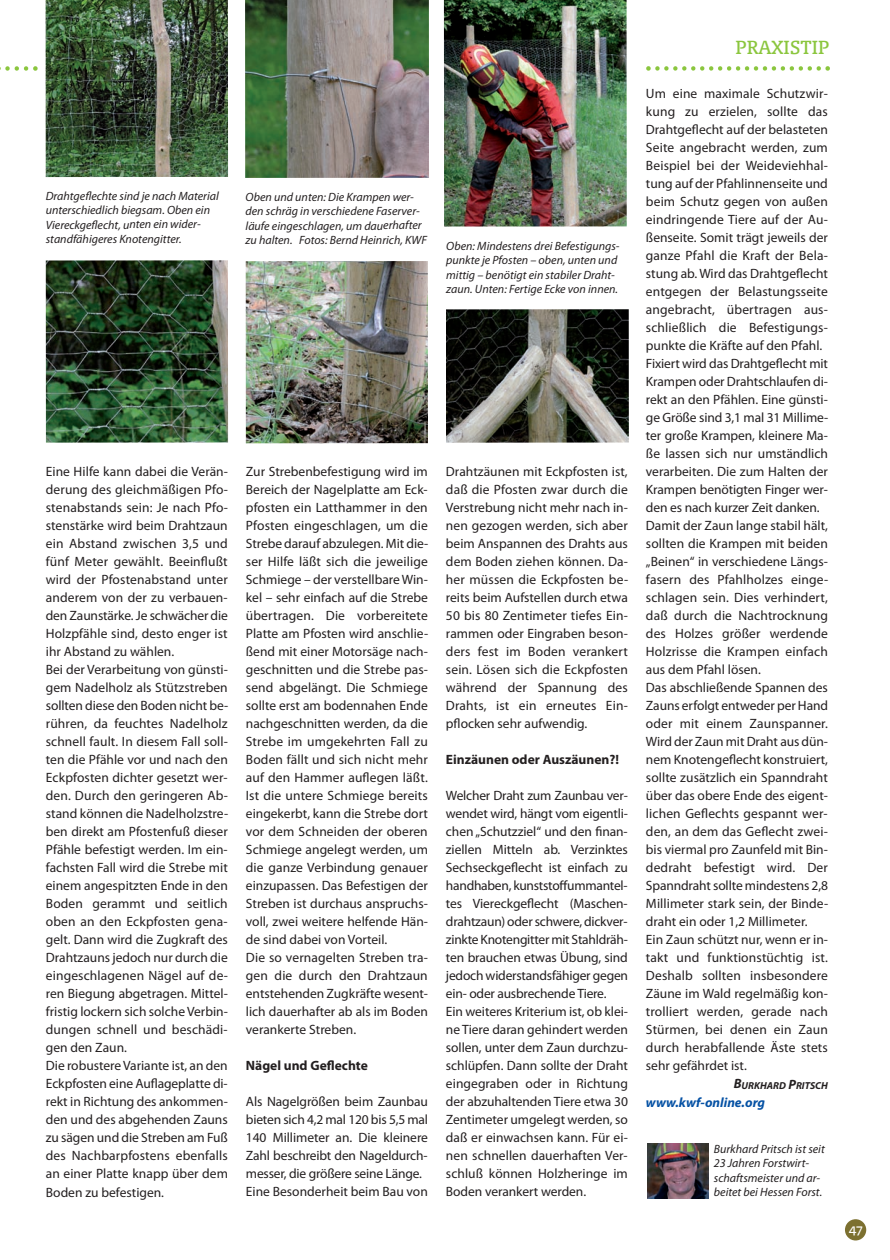
<style>
.page{position:relative;width:890px;height:1260px;background:#fff}
.page>*{position:absolute;margin:0;border:0;box-sizing:border-box;transform-origin:0 0}
.t1{font:18px "Olsen OT";color:#8bc63e}
.t2{font:13.5px/18px "Myriad Pro";color:#231f20}
.t3{font:700 13.5px "Myriad Pro";color:#231f20}
.t4{font:italic 700 13.5px "Myriad Pro";color:#0551a4}
.t5{font:italic 12px/14.4px "Myriad Pro";color:#231f20}
.t6{font:12px "Olsen OT";color:#fff}
.t7{font:italic 700 10.2px "Myriad Pro";color:#231f20}
.s1{font-size:13.5px}
</style>
<div class="page">
<div style="left:844px;top:1219px;width:22px;height:21px;background:#7c7030;border-radius:50%"></div>
<svg style="left:0;top:66px;width:38px;height:5px"></svg>
<img style="left:446px;top:309px;width:182px;height:133px">
<img style="left:46px;top:0;width:182px;height:177px">
<img style="left:444px;top:0;width:182px;height:226px">
<img style="left:245px;top:0;width:184px;height:178px">
<img style="left:246px;top:261px;width:182px;height:182px">
<img style="left:46px;top:260px;width:182px;height:182px">
<svg style="left:646px;top:66px;width:183px;height:5px"></svg>
<img style="left:647px;top:1143px;width:61px;height:55px">
<p class="t5" style="left:46px;top:189px;width:174px">Drahtgeflechte sind je nach Material unterschiedlich biegsam. Oben ein Viereckgeflecht, unten ein wider&shy;standfähigeres Knotengitter.</p>
<p class="t5" style="left:245px;top:190px;width:183px">Oben und unten: Die Krampen wer&shy;den schräg in verschiedene Faserver&shy;läufe eingeschlagen, um dauerhafter zu halten. Fotos: Bernd Heinrich, KWF</p>
<p class="t5" style="left:446px;top:239px;width:175px">Oben: Mindestens drei Befestigungs&shy;punkte je Pfosten – oben, unten und mittig – benötigt ein stabiler Draht&shy;zaun. Unten: Fertige Ecke von innen.</p>
<p class="t2" style="left:46px;top:464px;width:184px">Eine Hilfe kann dabei die Verän&shy;derung des gleichmäßigen Pfo&shy;stenabstands sein: Je nach Pfo&shy;stenstärke wird beim Drahtzaun ein Abstand zwischen 3,5 und fünf Meter gewählt. Beeinflußt wird der Pfostenabstand unter anderem von der zu verbauen&shy;den Zaunstärke. Je schwächer die<br>Holzpfähle sind, desto enger ist ihr Abstand zu wählen.<br>Bei der Verarbeitung von günsti&shy;gem Nadelholz als Stützstreben sollten diese den Boden nicht be&shy;rühren, da feuchtes Nadelholz schnell fault. In diesem Fall soll&shy;ten die Pfähle vor und nach den<br>Eckpfosten dichter gesetzt wer&shy;den. Durch den geringeren Ab&shy;stand können die Nadelholzstre&shy;ben direkt am Pfostenfuß dieser<br>Pfähle befestigt werden. Im ein&shy;fachsten Fall wird die Strebe mit einem angespitzten Ende in den<br>Boden gerammt und seitlich oben an den Eckpfosten gena&shy;gelt. Dann wird die Zugkraft des<br>Drahtzauns jedoch nur durch die eingeschlagenen Nägel auf de&shy;ren Biegung abgetragen. Mittel&shy;fristig lockern sich solche Verbin&shy;dungen schnell und beschädi&shy;gen den Zaun.<br>Die robustere Variante ist, an den<br>Eckpfosten eine Auflageplatte di&shy;rekt in Richtung des ankommen&shy;den und des abgehenden Zauns zu sägen und die Streben am Fuß des Nachbarpfostens ebenfalls an einer Platte knapp über dem<br>Boden zu befestigen.</p>
<p class="t2" style="left:246px;top:463px;width:184px">Zur Strebenbefestigung wird im<br>Bereich der Nagelplatte am Eck&shy;pfosten ein Latthammer in den<br>Pfosten eingeschlagen, um die<br>Strebe darauf abzulegen. Mit die&shy;ser Hilfe läßt sich die jeweilige<br>Schmiege – der verstellbare Win&shy;kel – sehr einfach auf die Strebe übertragen. Die vorbereitete<br>Platte am Pfosten wird anschlie&shy;ßend mit einer Motorsäge nach&shy;geschnitten und die Strebe pas&shy;send abgelängt. Die Schmiege sollte erst am bodennahen Ende nachgeschnitten werden, da die<br>Strebe im umgekehrten Fall zu<br>Boden fällt und sich nicht mehr auf den Hammer auflegen läßt.<br>Ist die untere Schmiege bereits eingekerbt, kann die Strebe dort vor dem Schneiden der oberen<br>Schmiege angelegt werden, um die ganze Verbindung genauer einzupassen. Das Befestigen der<br>Streben ist durchaus anspruchs&shy;voll, zwei weitere helfende Hän&shy;de sind dabei von Vorteil.<br>Die so vernagelten Streben tra&shy;gen die durch den Drahtzaun entstehenden Zugkräfte wesent&shy;lich dauerhafter ab als im Boden verankerte Streben.</p>
<p class="t3" style="left:246px;top:1060px;width:123px">Nägel und Geflechte</p>
<p class="t2" style="left:246px;top:1093px;width:184px">Als Nagelgrößen beim Zaunbau bieten sich 4,2 mal 120 bis 5,5 mal<br>140 Millimeter an. Die kleinere<br>Zahl beschreibt den Nageldurch&shy;messer, die größere seine Länge.<br>Eine Besonderheit beim Bau von</p>
<p class="t2" style="left:446px;top:463px;width:184px;text-align:justify">Drahtzäunen mit Eckpfosten ist, daß die Pfosten zwar durch die Verstrebung nicht mehr nach in&shy;nen gezogen werden, sich aber beim Anspannen des Drahts aus dem Boden ziehen können. Da&shy;her müssen die Eckpfosten be&shy;reits beim Aufstellen durch etwa 50 bis 80 Zentimeter tiefes Ein&shy;rammen oder Eingraben beson&shy;ders fest im Boden verankert sein. Lösen sich die Eckpfosten während der Spannung des Drahts, ist ein erneutes Ein&shy;pflocken sehr aufwendig.</p>
<p class="t3" style="left:446px;top:754px;width:174px">Einzäunen oder Auszäunen?!</p>
<p class="t2" style="left:446px;top:787px;width:184px">Welcher Draht zum Zaunbau ver&shy;wendet wird, hängt vom eigentli&shy;chen „Schutzziel“ und den finan&shy;ziellen Mitteln ab. Verzinktes<br>Sechseckgeflecht ist einfach zu handhaben, kunststoffummantel&shy;tes Viereckgeflecht (Maschen&shy;drahtzaun) oder schwere, dickver&shy;zinkte Knotengitter mit Stahldräh&shy;ten brauchen etwas Übung, sind jedoch widerstandsfähiger gegen ein- oder ausbrechende Tiere.<br>Ein weiteres Kriterium ist, ob klei&shy;ne Tiere daran gehindert werden sollen, unter dem Zaun durchzu&shy;schlüpfen. Dann sollte der Draht eingegraben oder in Richtung der abzuhaltenden Tiere etwa 30<br>Zentimeter umgelegt werden, so daß er einwachsen kann. Für ei&shy;nen schnellen dauerhaften Ver&shy;schluß können Holzheringe im<br>Boden verankert werden.</p>
<p class="t1" style="left:735px;top:40px;width:95px">PRAXISTIP</p>
<p class="t2" style="left:646px;top:85px;width:184px">Um eine maximale Schutzwir&shy;kung zu erzielen, sollte das<br>Drahtgeflecht auf der belasteten<br>Seite angebracht werden, zum<br>Beispiel bei der Weideviehhal&shy;tung auf der Pfahlinnenseite und beim Schutz gegen von außen eindringende Tiere auf der Au&shy;ßenseite. Somit trägt jeweils der ganze Pfahl die Kraft der Bela&shy;stung ab. Wird das Drahtgeflecht entgegen der Belastungsseite angebracht, übertragen aus&shy;schließlich die Befestigungs&shy;punkte die Kräfte auf den Pfahl.<br>Fixiert wird das Drahtgeflecht mit<br>Krampen oder Drahtschlaufen di&shy;rekt an den Pfählen. Eine günsti&shy;ge Größe sind 3,1 mal 31 Millime&shy;ter große Krampen, kleinere Ma&shy;ße lassen sich nur umständlich verarbeiten. Die zum Halten der<br>Krampen benötigten Finger wer&shy;den es nach kurzer Zeit danken.<br>Damit der Zaun lange stabil hält, sollten die Krampen mit beiden „Beinen“ in verschiedene Längs&shy;fasern des Pfahlholzes einge&shy;schlagen sein. Dies verhindert, daß durch die Nachtrocknung des Holzes größer werdende<br>Holzrisse die Krampen einfach aus dem Pfahl lösen.<br>Das abschließende Spannen des<br>Zauns erfolgt entweder per Hand oder mit einem Zaunspanner.<br>Wird der Zaun mit Draht aus dün&shy;nem Knotengeflecht konstruiert, sollte zusätzlich ein Spanndraht über das obere Ende des eigent&shy;lichen Geflechts gespannt wer&shy;den, an dem das Geflecht zwei&shy;bis viermal pro Zaunfeld mit Bin&shy;dedraht befestigt wird. Der<br>Spanndraht sollte mindestens 2,8<br>Millimeter stark sein, der Binde&shy;draht ein oder 1,2 Millimeter.<br>Ein Zaun schützt nur, wenn er in&shy;takt und funktionstüchtig ist.<br>Deshalb sollten insbesondere<br>Zäune im Wald regelmäßig kon&shy;trolliert werden, gerade nach<br>Stürmen, bei denen ein Zaun durch herabfallende Äste stets sehr gefährdet ist.</p>
<p class="t7" style="left:733px;top:1081px;width:95px"><span class="s1">B</span>URKHARD <span class="s1">P</span>RITSCH</p>
<p class="t4" style="left:645px;top:1096px;width:121px">www.kwf-online.org</p>
<p class="t5" style="left:713px;top:1142px;width:112px">Burkhard Pritsch ist seit<br>23 Jahren Forstwirt&shy;schaftsmeister und ar&shy;beitet bei Hessen Forst.</p>
<p class="t6" style="left:848px;top:1223px;width:15px">47</p>
</div>
